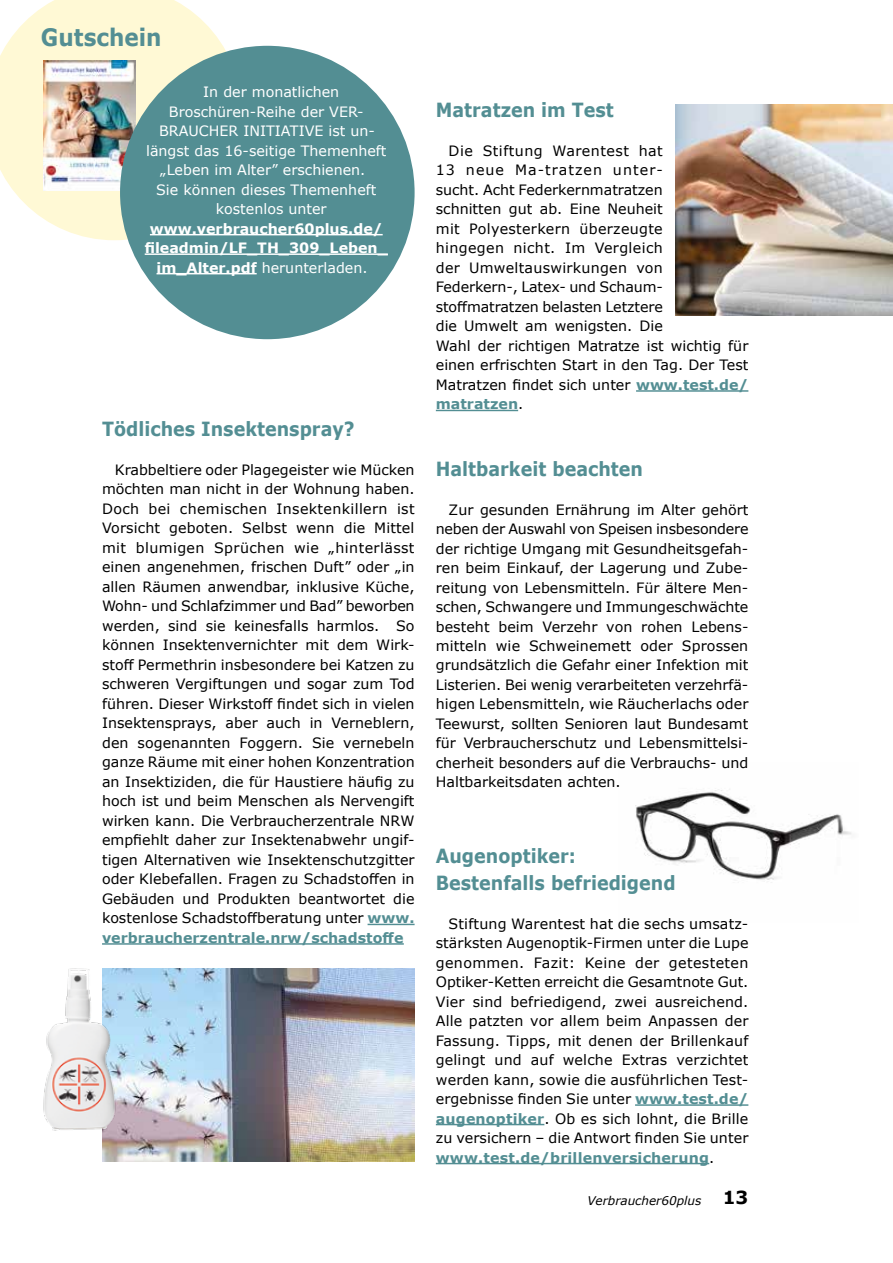
<style>
.page{position:relative;width:893px;height:1263px;background:#fff}
.page>*{position:absolute;margin:0;border:0;box-sizing:border-box;transform-origin:0 0}
.t1{font:700 24px "Verdana";color:#538e93;scale:.9 1}
.t2{font:700 19.5px/27px "Verdana";color:#538e93;scale:.9 1}
.t3{font:14.25px/19.5px "Verdana";color:#000;text-align:justify}
.t4{font:14.25px "Verdana";color:#fff}
.t5{font:700 14.25px/19.5px "Verdana";color:#fff;text-align:center}
.t6{font:italic 12px "Verdana";color:#000}
.s1{font-weight:400}
.s2{font-weight:700;color:#538e93}
.s3{font-weight:700;font-style:normal;font-size:18px}
</style>
<div class="page">
<img style="left:635px;top:789px;width:217px;height:94px">
<svg style="left:0;top:0;width:240px;height:240px;fill:#fff9d5"></svg>
<img style="left:44px;top:61px;width:92px;height:130px">
<div style="left:120px;top:46px;width:295px;height:293px;background:#538e93;border-radius:50%"></div>
<hr style="left:150px;top:234px;width:233px;height:1px;background:#fff">
<hr style="left:145px;top:253px;width:243px;height:2px;background:#fff">
<hr style="left:157px;top:273px;width:100px;height:1px;background:#fff">
<img style="left:149px;top:968px;width:266px;height:193px">
<img style="left:43px;top:968px;width:106px;height:194px">
<hr style="left:368px;top:924px;width:47px;height:1px;background:#538e93">
<hr style="left:102px;top:943px;width:302px;height:2px;background:#538e93">
<hr style="left:636px;top:390px;width:112px;height:2px;background:#538e93">
<hr style="left:436px;top:410px;width:82px;height:1px;background:#538e93">
<hr style="left:635px;top:1104px;width:113px;height:2px;background:#538e93">
<hr style="left:436px;top:1124px;width:108px;height:1px;background:#538e93">
<hr style="left:436px;top:1163px;width:273px;height:1px;background:#538e93">
<img style="left:676px;top:104px;width:217px;height:212px">
<h1 class="t1" style="left:41px;top:20px;width:136px">Gutschein</h1>
<p class="t4" style="left:203px;top:82px;width:137px">In der monatlichen</p>
<p class="t4" style="left:169px;top:102px;width:196px">Broschüren-Reihe der VER-</p>
<p class="t4" style="left:159px;top:121px;width:217px">BRAUCHER INITIATIVE ist un-</p>
<p class="t4" style="left:146px;top:141px;width:242px">längst das 16-seitige Themenheft</p>
<p class="t4" style="left:160px;top:160px;width:207px">„Leben im Alter” erschienen.</p>
<p class="t4" style="left:156px;top:180px;width:222px">Sie können dieses Themenheft</p>
<p class="t4" style="left:216px;top:199px;width:112px">kostenlos unter</p>
<p class="t5" style="left:145px;top:218px;width:245px">www.verbraucher60plus.de/ fileadmin/LF_TH_309_Leben_ im_Alter.pdf <span class="s1">herunterladen.</span></p>
<h2 class="t2" style="left:102px;top:415px;width:282px">Tödliches Insektenspray?</h2>
<p class="t3" style="left:102px;top:460px;width:314px;text-indent:13px">Krabbeltiere oder Plagegeister wie Mücken möchten man nicht in der Wohnung haben.<br>Doch bei chemischen Insektenkillern ist Vorsicht geboten. Selbst wenn die Mittel mit blumigen Sprüchen wie „hinterlässt einen angenehmen, frischen Duft” oder „in allen Räumen anwendbar, inklusive Küche, Wohn- und Schlafzimmer und Bad” beworben werden, sind sie keinesfalls harmlos. So können Insektenvernichter mit dem Wirk&shy;stoff Permethrin insbesondere bei Katzen zu schweren Vergiftungen und sogar zum Tod führen. Dieser Wirkstoff findet sich in vielen Insektensprays, aber auch in Verneblern, den sogenannten Foggern. Sie vernebeln ganze Räume mit einer hohen Konzentration an Insektiziden, die für Haustiere häufig zu hoch ist und beim Menschen als Nervengift wirken kann. Die Verbraucherzentrale NRW empfiehlt daher zur Insektenabwehr ungif&shy;tigen Alternativen wie Insektenschutzgitter oder Klebefallen. Fragen zu Schadstoffen in Gebäuden und Produkten beantwortet die kostenlose Schadstoffberatung unter <span class="s2">www. verbraucherzentrale.nrw/schadstoffe</span></p>
<h2 class="t2" style="left:436px;top:96px;width:199px">Matratzen im Test</h2>
<p class="t3" style="left:436px;top:141px;width:314px;text-align:left;text-indent:13px">Die Stiftung Warentest hat<br>13 neue Ma-tratzen unter-<br>sucht. Acht Federkernmatratzen<br>schnitten gut ab. Eine Neuheit<br>mit Polyesterkern überzeugte<br>hingegen nicht. Im Vergleich<br>der Umweltauswirkungen von<br>Federkern-, Latex- und Schaum&shy;stoffmatratzen belasten Letztere<br>die Umwelt am wenigsten. Die<br>Wahl der richtigen Matratze ist wichtig für einen erfrischten Start in den Tag. Der Test<br>Matratzen findet sich unter <span class="s2">www.test.de/ matratzen</span>.</p>
<h2 class="t2" style="left:436px;top:454px;width:232px">Haltbarkeit beachten</h2>
<p class="t3" style="left:436px;top:499px;width:314px;text-indent:13px">Zur gesunden Ernährung im Alter gehört neben der Auswahl von Speisen insbesondere der richtige Umgang mit Gesundheitsgefah&shy;ren beim Einkauf, der Lagerung und Zube&shy;reitung von Lebensmitteln. Für ältere Men&shy;schen, Schwangere und Immungeschwächte besteht beim Verzehr von rohen Lebens&shy;mitteln wie Schweinemett oder Sprossen grundsätzlich die Gefahr einer Infektion mit Listerien. Bei wenig verarbeiteten verzehrfä&shy;higen Lebensmitteln, wie Räucherlachs oder Teewurst, sollten Senioren laut Bundesamt für Verbraucherschutz und Lebensmittelsi&shy;cherheit besonders auf die Verbrauchs- und Haltbarkeitsdaten achten.</p>
<h2 class="t2" style="left:436px;top:841px;width:268px">Augenoptiker:<br>Bestenfalls befriedigend</h2>
<p class="t3" style="left:436px;top:913px;width:314px;text-indent:13px">Stiftung Warentest hat die sechs umsatz&shy;stärksten Augenoptik-Firmen unter die Lupe genommen. Fazit: Keine der getesteten Optiker-Ketten erreicht die Gesamtnote Gut.<br>Vier sind befriedigend, zwei ausreichend.<br>Alle patzten vor allem beim Anpassen der Fassung. Tipps, mit denen der Brillenkauf gelingt und auf welche Extras verzichtet werden kann, sowie die ausführlichen Test&shy;ergebnisse finden Sie unter <span class="s2">www.test.de/ augenoptiker</span>. Ob es sich lohnt, die Brille zu versichern – die Antwort finden Sie unter <span class="s2">www.test.de/brillenversicherung</span>.</p>
<p class="t6" style="left:587px;top:1192px;width:163px">Verbraucher60plus <span class="s3">13</span></p>
</div>
